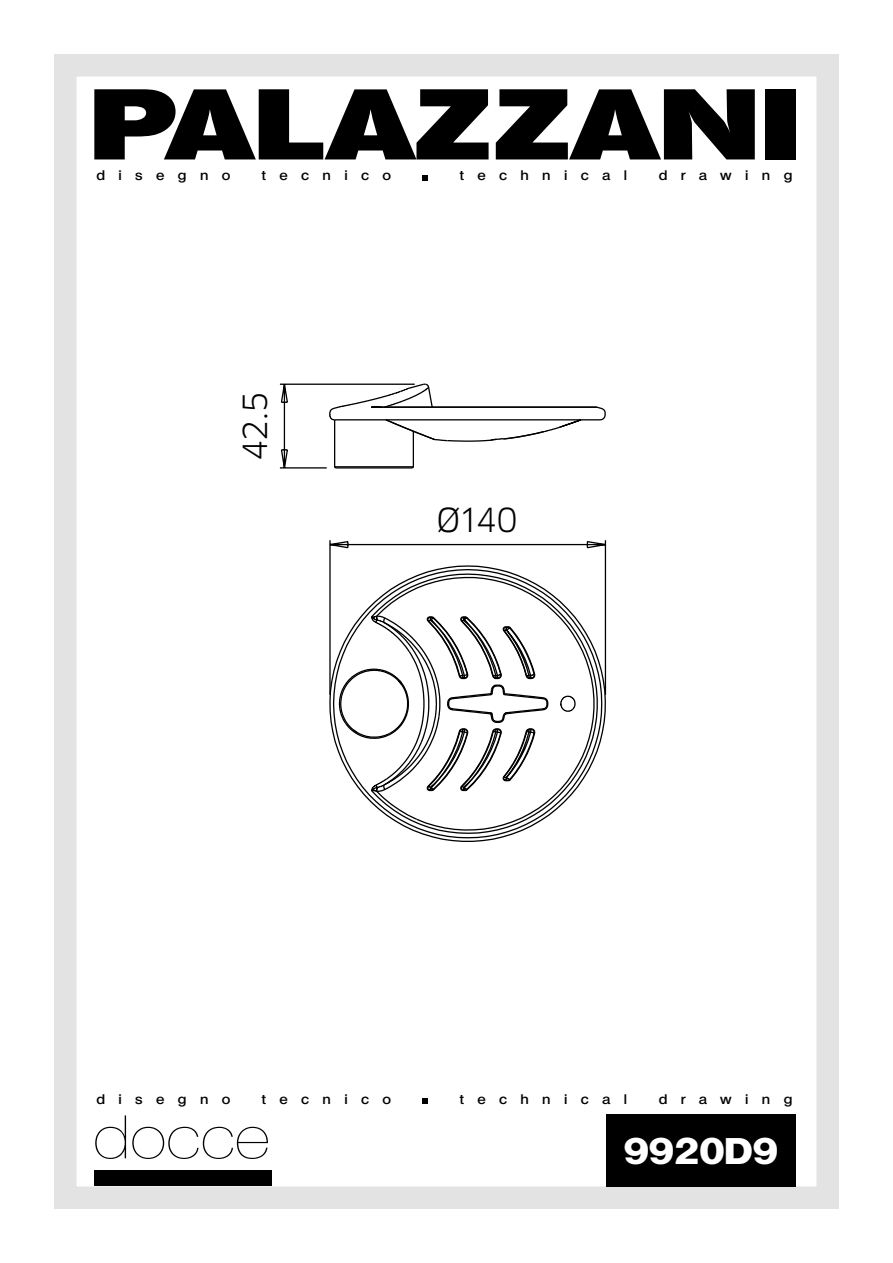
<style>
.page{position:relative;width:893px;height:1263px;background:#fff}
.page>*{position:absolute;margin:0;border:0;box-sizing:border-box;transform-origin:0 0}
.t1{font:200 60px "Helvetica Neue";color:#000;scale:1.15 1}
.t2{font:800 36px "Olympia";color:#fff;scale:1.1 1}
.t3{font:32.4px "Clan LF";color:#000}
.t4{font:600 13.5px "Olympia";letter-spacing:.9em;color:#000;scale:1.1 1}
</style>
<div class="page">
<div style="left:54px;top:54px;width:785px;height:1155px;border:22px solid #e3e3e3"></div>
<svg style="left:496px;top:89px;width:259px;height:70px"></svg>
<div style="left:765px;top:89px;width:31px;height:70px;background:#000"></div>
<svg style="left:94px;top:89px;width:395px;height:70px"></svg>
<svg style="left:422px;top:175px;width:6px;height:5px"></svg>
<svg style="left:422px;top:1098px;width:6px;height:6px"></svg>
<div style="left:606px;top:1114px;width:190px;height:72px;background:#000"></div>
<div style="left:94px;top:1170px;width:178px;height:16px;background:#000"></div>
<svg style="left:403px;top:779px;width:181px;height:63px"></svg>
<svg style="left:361px;top:779px;width:216px;height:47px"></svg>
<svg style="left:329px;top:696px;width:277px;height:83px"></svg>
<svg style="left:333px;top:696px;width:231px;height:96px"></svg>
<svg style="left:279px;top:383px;width:328px;height:313px"></svg>
<p class="t4" style="left:96px;top:168px;width:123px">disegno</p>
<p class="t4" style="left:262px;top:168px;width:119px">tecnico</p>
<p class="t4" style="left:460px;top:168px;width:154px">technical</p>
<p class="t4" style="left:659px;top:168px;width:123px">drawing</p>
<h3 class="t3" style="left:237px;top:461px;width:71px;rotate:-90deg">42.5</h3>
<h3 class="t3" style="left:436px;top:502px;width:82px">Ø140</h3>
<p class="t4" style="left:96px;top:1091px;width:123px">disegno</p>
<p class="t4" style="left:262px;top:1091px;width:119px">tecnico</p>
<p class="t4" style="left:460px;top:1091px;width:154px">technical</p>
<p class="t4" style="left:659px;top:1091px;width:123px">drawing</p>
<h1 class="t1" style="left:93px;top:1102px;width:155px">docce</h1>
<h2 class="t2" style="left:624px;top:1130px;width:142px">9920D9</h2>
</div>
